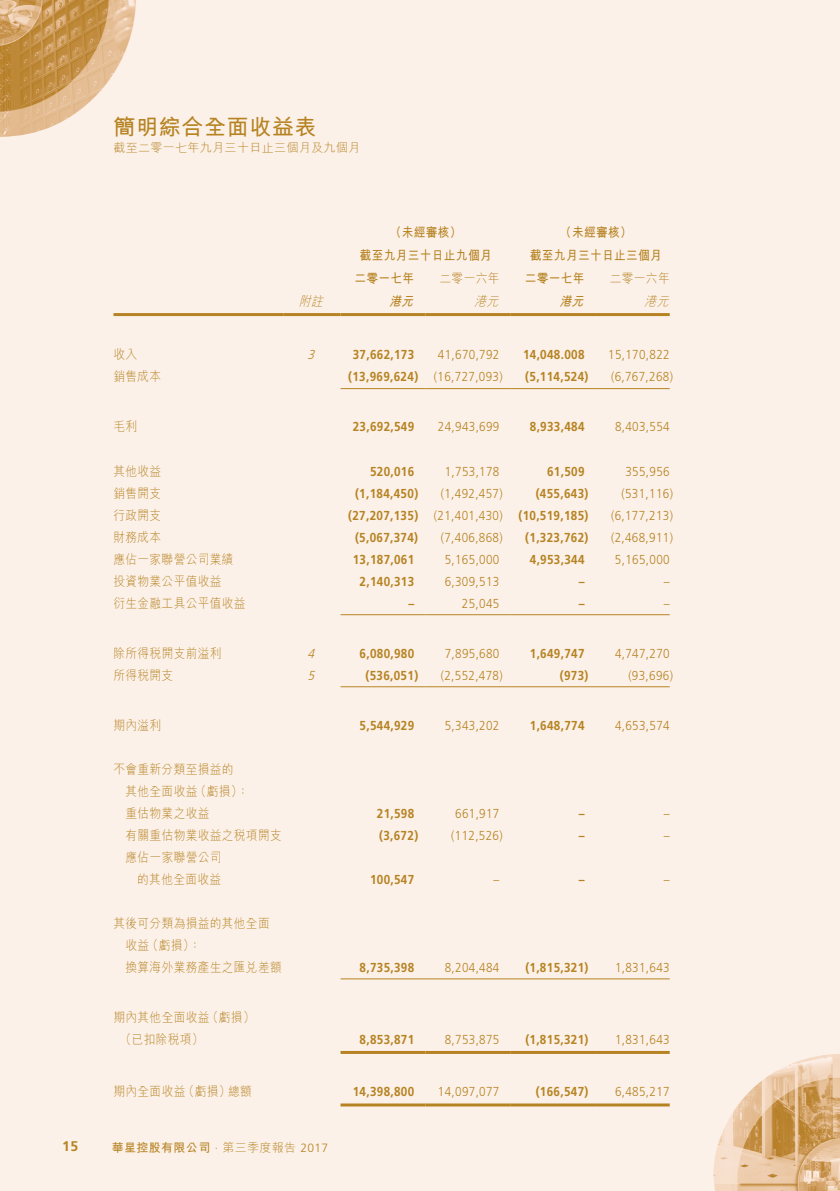
<style>
.page{position:relative;width:840px;height:1191px;background:#fff}
.page>*{position:absolute;margin:0;border:0;box-sizing:border-box;transform-origin:0 0}
.t1{font:700 22px "M Hei HK";letter-spacing:.03em;color:#b68322}
.t2{font:700 14px "Frutiger LT Std";color:#b68322}
.t3{font:700 13px "Frutiger LT Std";letter-spacing:.03em;color:#b68322;scale:.9 1}
.t4{font:300 13px "Frutiger LT Std";letter-spacing:.03em;color:#b68322;scale:.9 1}
.t5{font:300 13px/22px "M Hei HK";letter-spacing:.03em;color:#b68322;scale:.9 1}
.t6{font:700 13px "M Hei HK";letter-spacing:.03em;color:#b68322;scale:.9 1}
.t7{font:italic 300 13px "M Hei HK";color:#b68322;scale:.9 1}
.t8{font:italic 700 13px "M Hei HK";color:#b68322;scale:.9 1}
.t9{font:italic 300 13px "Frutiger LT Std";color:#b68322;scale:.9 1}
.t10{font:300 12px "M Hei HK";letter-spacing:.03em;color:#b68322}
.t11{font:700 12px "M Hei HK";letter-spacing:.03em;color:#b68322}
.s1{font-weight:300}
.s2{font-family:"Frutiger LT Std";font-weight:300}
</style>
<div class="page">
<div style="left:0;top:0;width:839px;height:1191px;background:#fcf1e9"></div>
<img style="left:0;top:0;width:136px;height:137px">
<img style="left:713px;top:1054px;width:126px;height:137px">
<hr style="left:113px;top:313px;width:170px;height:3px;background:#b68322">
<hr style="left:283px;top:313px;width:57px;height:3px;background:#b68322">
<hr style="left:340px;top:313px;width:85px;height:3px;background:#b68322">
<hr style="left:425px;top:313px;width:85px;height:3px;background:#b68322">
<hr style="left:510px;top:313px;width:85px;height:3px;background:#b68322">
<hr style="left:595px;top:313px;width:74px;height:3px;background:#b68322">
<hr style="left:340px;top:388px;width:85px;height:1px;background:#b68322">
<hr style="left:425px;top:388px;width:85px;height:1px;background:#b68322">
<hr style="left:510px;top:388px;width:85px;height:1px;background:#b68322">
<hr style="left:595px;top:388px;width:74px;height:1px;background:#b68322">
<hr style="left:340px;top:614px;width:85px;height:1px;background:#b68322">
<hr style="left:425px;top:614px;width:85px;height:1px;background:#b68322">
<hr style="left:510px;top:614px;width:85px;height:1px;background:#b68322">
<hr style="left:595px;top:614px;width:74px;height:1px;background:#b68322">
<hr style="left:340px;top:686px;width:85px;height:1px;background:#b68322">
<hr style="left:425px;top:686px;width:85px;height:1px;background:#b68322">
<hr style="left:510px;top:686px;width:85px;height:1px;background:#b68322">
<hr style="left:595px;top:686px;width:74px;height:1px;background:#b68322">
<hr style="left:340px;top:978px;width:85px;height:1px;background:#b68322">
<hr style="left:425px;top:978px;width:85px;height:1px;background:#b68322">
<hr style="left:510px;top:978px;width:85px;height:1px;background:#b68322">
<hr style="left:595px;top:978px;width:74px;height:1px;background:#b68322">
<hr style="left:340px;top:1051px;width:85px;height:3px;background:#b68322">
<hr style="left:425px;top:1051px;width:85px;height:3px;background:#b68322">
<hr style="left:510px;top:1051px;width:85px;height:3px;background:#b68322">
<hr style="left:595px;top:1051px;width:74px;height:3px;background:#b68322">
<hr style="left:340px;top:1103px;width:85px;height:3px;background:#b68322">
<hr style="left:425px;top:1103px;width:85px;height:3px;background:#b68322">
<hr style="left:510px;top:1103px;width:85px;height:3px;background:#b68322">
<hr style="left:595px;top:1103px;width:74px;height:3px;background:#b68322">
<p class="t2" style="left:62px;top:1138px;width:17px">15</p>
<h1 class="t1" style="left:113px;top:111px;width:204px">簡明綜合全面收益表</h1>
<p class="t10" style="left:113px;top:139px;width:248px">截至二零一七年九月三十日止三個月及九個月</p>
<p class="t6" style="left:389px;top:223px;width:81px">（未經審核）</p>
<p class="t6" style="left:559px;top:223px;width:81px">（未經審核）</p>
<p class="t6" style="left:359px;top:246px;width:148px">截至九月三十日止九個月</p>
<p class="t6" style="left:529px;top:246px;width:148px">截至九月三十日止三個月</p>
<p class="t6" style="left:354px;top:269px;width:68px">二零一七年</p>
<p class="t5" style="left:439px;top:267px;width:68px">二零一六年</p>
<p class="t6" style="left:524px;top:269px;width:68px">二零一七年</p>
<p class="t5" style="left:609px;top:267px;width:68px">二零一六年</p>
<p class="t7" style="left:299px;top:292px;width:33px">附註</p>
<p class="t8" style="left:389px;top:292px;width:33px">港元</p>
<p class="t7" style="left:474px;top:292px;width:33px">港元</p>
<p class="t8" style="left:559px;top:292px;width:33px">港元</p>
<p class="t7" style="left:644px;top:292px;width:33px">港元</p>
<p class="t5" style="left:113px;top:343px;width:28px">收入</p>
<p class="t9" style="left:307px;top:347px;width:13px">3</p>
<p class="t3" style="left:352px;top:347px;width:70px">37,662,173</p>
<p class="t4" style="left:437px;top:347px;width:70px">41,670,792</p>
<p class="t3" style="left:522px;top:347px;width:70px">14,048.008</p>
<p class="t4" style="left:607px;top:347px;width:70px">15,170,822</p>
<p class="t5" style="left:113px;top:365px;width:55px">銷售成本</p>
<p class="t3" style="left:348px;top:369px;width:173px">(13,969,624) <span class="s1">(16,727,093)</span></p>
<p class="t3" style="left:525px;top:369px;width:72px">(5,114,524)</p>
<p class="t4" style="left:610px;top:369px;width:70px">(6,767,268)</p>
<p class="t5" style="left:113px;top:415px;width:28px">毛利</p>
<p class="t3" style="left:352px;top:419px;width:70px">23,692,549</p>
<p class="t4" style="left:437px;top:419px;width:70px">24,943,699</p>
<p class="t3" style="left:529px;top:419px;width:62px">8,933,484</p>
<p class="t4" style="left:614px;top:419px;width:62px">8,403,554</p>
<p class="t5" style="left:113px;top:459px;width:55px">其他收益</p>
<p class="t3" style="left:370px;top:463px;width:51px">520,016</p>
<p class="t4" style="left:444px;top:463px;width:62px">1,753,178</p>
<p class="t3" style="left:547px;top:463px;width:43px">61,509</p>
<p class="t4" style="left:625px;top:463px;width:51px">355,956</p>
<p class="t5" style="left:113px;top:481px;width:55px">銷售開支</p>
<p class="t3" style="left:355px;top:485px;width:72px">(1,184,450)</p>
<p class="t4" style="left:440px;top:485px;width:70px">(1,492,457)</p>
<p class="t3" style="left:535px;top:485px;width:60px">(455,643)</p>
<p class="t4" style="left:621px;top:485px;width:59px">(531,116)</p>
<p class="t5" style="left:113px;top:503px;width:55px">行政開支</p>
<p class="t3" style="left:348px;top:507px;width:268px">(27,207,135) <span class="s1">(21,401,430)</span> (10,519,185)</p>
<p class="t4" style="left:610px;top:507px;width:70px">(6,177,213)</p>
<p class="t5" style="left:113px;top:525px;width:55px">財務成本</p>
<p class="t3" style="left:355px;top:529px;width:72px">(5,067,374)</p>
<p class="t4" style="left:440px;top:529px;width:70px">(7,406,868)</p>
<p class="t3" style="left:525px;top:529px;width:72px">(1,323,762)</p>
<p class="t4" style="left:610px;top:529px;width:70px">(2,468,911)</p>
<p class="t5" style="left:113px;top:547px;width:135px">應佔一家聯營公司業績</p>
<p class="t3" style="left:352px;top:551px;width:70px">13,187,061</p>
<p class="t4" style="left:444px;top:551px;width:62px">5,165,000</p>
<p class="t3" style="left:529px;top:551px;width:62px">4,953,344</p>
<p class="t4" style="left:614px;top:551px;width:62px">5,165,000</p>
<p class="t5" style="left:113px;top:569px;width:121px">投資物業公平值收益</p>
<p class="t3" style="left:359px;top:573px;width:62px">2,140,313</p>
<p class="t4" style="left:444px;top:573px;width:62px">6,309,513</p>
<p class="t3" style="left:578px;top:573px;width:8px">–</p>
<p class="t4" style="left:663px;top:573px;width:8px">–</p>
<p class="t5" style="left:113px;top:591px;width:148px">衍生金融工具公平值收益</p>
<p class="t3" style="left:408px;top:595px;width:8px">–</p>
<p class="t4" style="left:461px;top:595px;width:43px">25,045</p>
<p class="t3" style="left:578px;top:595px;width:8px">–</p>
<p class="t4" style="left:663px;top:595px;width:8px">–</p>
<p class="t5" style="left:113px;top:641px;width:121px">除所得稅開支前溢利</p>
<p class="t9" style="left:307px;top:646px;width:13px">4</p>
<p class="t3" style="left:359px;top:645px;width:62px">6,080,980</p>
<p class="t4" style="left:444px;top:646px;width:62px">7,895,680</p>
<p class="t3" style="left:529px;top:645px;width:62px">1,649,747</p>
<p class="t4" style="left:614px;top:646px;width:62px">4,747,270</p>
<p class="t5" style="left:113px;top:663px;width:68px">所得稅開支</p>
<p class="t9" style="left:307px;top:667px;width:13px">5</p>
<p class="t3" style="left:365px;top:667px;width:60px">(536,051)</p>
<p class="t4" style="left:440px;top:667px;width:70px">(2,552,478)</p>
<p class="t3" style="left:559px;top:667px;width:33px">(973)</p>
<p class="t4" style="left:628px;top:667px;width:51px">(93,696)</p>
<p class="t5" style="left:113px;top:713px;width:55px">期內溢利</p>
<p class="t3" style="left:359px;top:717px;width:62px">5,544,929</p>
<p class="t4" style="left:444px;top:718px;width:62px">5,343,202</p>
<p class="t3" style="left:529px;top:717px;width:62px">1,648,774</p>
<p class="t4" style="left:614px;top:718px;width:62px">4,653,574</p>
<p class="t5" style="left:125px;top:757px;width:138px;text-indent:-12px">不會重新分類至損益的<br>其他全面收益（虧損）：重估物業之收益</p>
<p class="t3" style="left:376px;top:805px;width:43px">21,598</p>
<p class="t4" style="left:455px;top:806px;width:51px">661,917</p>
<p class="t3" style="left:578px;top:805px;width:8px">–</p>
<p class="t4" style="left:663px;top:806px;width:8px">–</p>
<p class="t5" style="left:125px;top:823px;width:175px">有關重估物業收益之稅項開支</p>
<p class="t3" style="left:379px;top:827px;width:45px">(3,672)</p>
<p class="t4" style="left:451px;top:828px;width:59px">(112,526)</p>
<p class="t3" style="left:578px;top:827px;width:8px">–</p>
<p class="t4" style="left:663px;top:828px;width:8px">–</p>
<p class="t5" style="left:125px;top:845px;width:108px;text-align:right">應佔一家聯營公司的其他全面收益</p>
<p class="t3" style="left:370px;top:871px;width:51px">100,547</p>
<p class="t4" style="left:493px;top:872px;width:8px">–</p>
<p class="t3" style="left:578px;top:871px;width:8px">–</p>
<p class="t4" style="left:663px;top:872px;width:8px">–</p>
<p class="t5" style="left:125px;top:911px;width:175px;text-indent:-12px">其後可分類為損益的其他全面收益（虧損）：<br>換算海外業務產生之匯兌差額</p>
<p class="t5" style="left:120px;top:1005px;width:151px;text-indent:-6px">期內其他全面收益（虧損）（已扣除稅項）</p>
<p class="t3" style="left:359px;top:959px;width:62px">8,735,398</p>
<p class="t4" style="left:444px;top:960px;width:62px">8,204,484</p>
<p class="t3" style="left:525px;top:959px;width:72px">(1,815,321)</p>
<p class="t4" style="left:614px;top:960px;width:62px">1,831,643</p>
<p class="t3" style="left:359px;top:1031px;width:62px">8,853,871</p>
<p class="t4" style="left:444px;top:1032px;width:62px">8,753,875</p>
<p class="t3" style="left:525px;top:1031px;width:72px">(1,815,321)</p>
<p class="t4" style="left:614px;top:1032px;width:62px">1,831,643</p>
<p class="t5" style="left:113px;top:1080px;width:155px">期內全面收益（虧損）總額</p>
<p class="t3" style="left:352px;top:1084px;width:70px">14,398,800</p>
<p class="t4" style="left:437px;top:1084px;width:70px">14,097,077</p>
<p class="t3" style="left:535px;top:1084px;width:60px">(166,547)</p>
<p class="t4" style="left:614px;top:1084px;width:62px">6,485,217</p>
<p class="t11" style="left:112px;top:1138px;width:218px">華星控股有限公司 <span class="s2">·</span> <span class="s1">第三季度報告</span> <span class="s2">2017</span></p>
</div>
